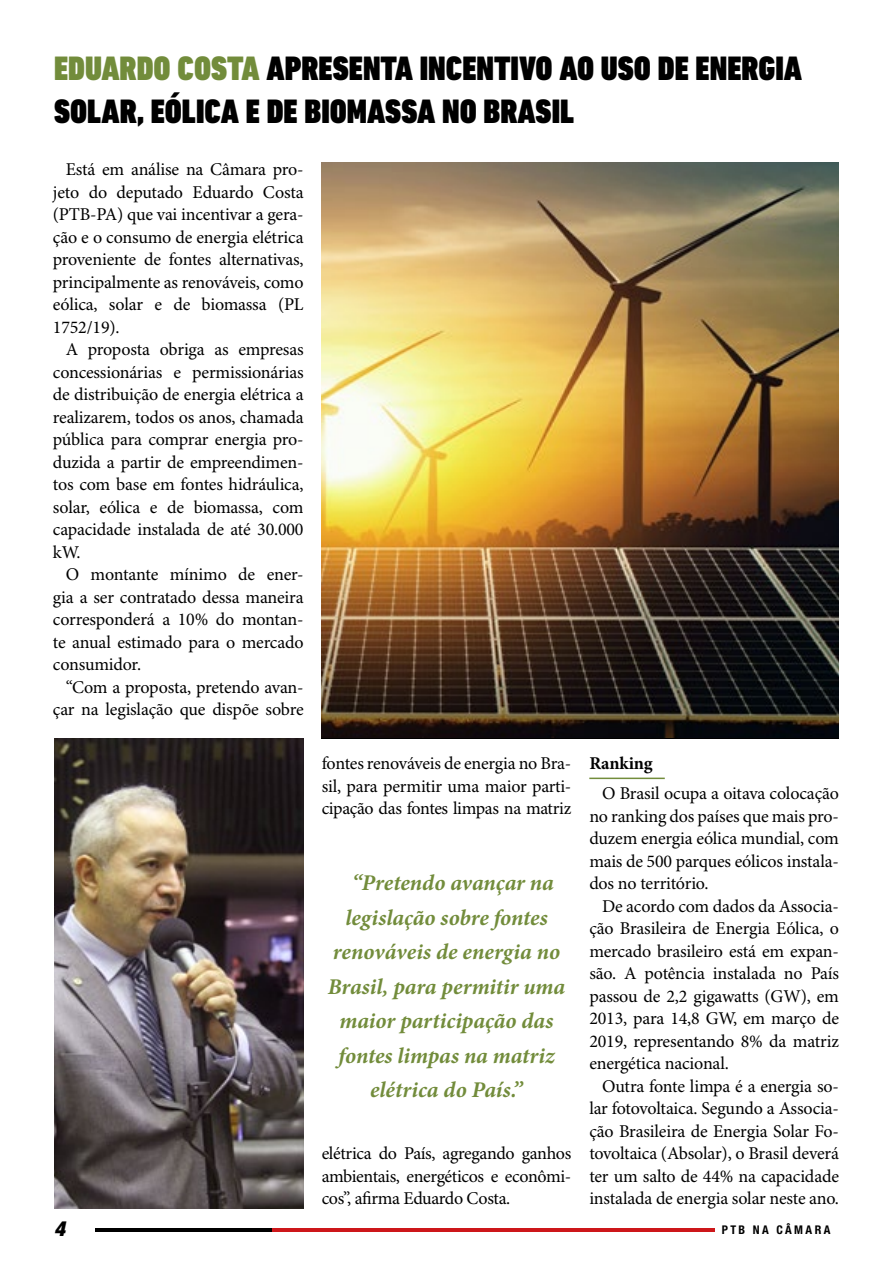
<style>
.page{position:relative;width:893px;height:1263px;background:#fff}
.page>*{position:absolute;margin:0;border:0;box-sizing:border-box;transform-origin:0 0}
.t1{font:900 condensed 34.5px/43.5px "DIN Next LT Pro";color:#000}
.t2{font:italic 700 22.5px/34.5px "Minion Pro";letter-spacing:-.005em;color:#728c3b;text-align:center}
.t3{font:italic 900 condensed 21px "Helvetica Neue LT Std";color:#000}
.t4{font:18px/22.5px "Minion Pro";letter-spacing:-.015em;color:#000;text-align:justify}
.t5{font:700 18px "Minion Pro";letter-spacing:-.005em;color:#000}
.t6{font:700 condensed 12px "Helvetica Neue LT Std";letter-spacing:.2em;color:#000}
.s1{color:#728c3b}
</style>
<div class="page">
<hr style="left:96px;top:1228px;width:442px;height:4px;background:#000">
<hr style="left:272px;top:1228px;width:442px;height:4px;background:#cd171a">
<img style="left:322px;top:162px;width:517px;height:575px">
<img style="left:54px;top:738px;width:250px;height:471px">
<hr style="left:589px;top:778px;width:76px;height:1px;background:#728c3b">
<h1 class="t1" style="left:54px;top:47px;width:750px"><span class="s1">EDUARDO COSTA</span> APRESENTA INCENTIVO AO USO DE ENERGIA<br>SOLAR, EÓLICA E DE BIOMASSA NO BRASIL</h1>
<p class="t4" style="left:53px;top:159px;width:252px;text-indent:13px">Está em análise na Câmara pro&shy;jeto do deputado Eduardo Costa (PTB-PA) que vai incentivar a gera&shy;ção e o consumo de energia elétrica proveniente de fontes alternativas, principalmente as renováveis, como eólica, solar e de biomassa (PL 1752/19).</p>
<p class="t4" style="left:53px;top:339px;width:252px;text-indent:13px">A proposta obriga as empresas concessionárias e permissionárias de distribuição de energia elétrica a realizarem, todos os anos, chamada pública para comprar energia pro&shy;duzida a partir de empreendimen&shy;tos com base em fontes hidráulica, solar, eólica e de biomassa, com capacidade instalada de até 30.000 kW.</p>
<p class="t4" style="left:53px;top:564px;width:252px;text-indent:13px">O montante mínimo de ener&shy;gia a ser contratado dessa maneira corresponderá a 10% do montan&shy;te anual estimado para o mercado consumidor.</p>
<p class="t4" style="left:53px;top:676px;width:252px;text-align:right">“Com a proposta, pretendo avan&shy;çar na legislação que dispõe sobre</p>
<p class="t4" style="left:322px;top:753px;width:251px">fontes renováveis de energia no Bra&shy;sil, para permitir uma maior parti&shy;cipação das fontes limpas na matriz</p>
<p class="t5" style="left:589px;top:751px;width:65px">Ranking</p>
<p class="t4" style="left:589px;top:783px;width:251px;text-indent:13px">O Brasil ocupa a oitava colocação no ranking dos países que mais pro&shy;duzem energia eólica mundial, com mais de 500 parques eólicos instala&shy;dos no território.</p>
<p class="t4" style="left:589px;top:895px;width:251px;text-indent:13px">De acordo com dados da Associa&shy;ção Brasileira de Energia Eólica, o mercado brasileiro está em expan&shy;são. A potência instalada no País passou de 2,2 gigawatts (GW), em 2013, para 14,8 GW, em março de 2019, representando 8% da matriz energética nacional.</p>
<p class="t4" style="left:589px;top:1075px;width:251px;text-indent:13px">Outra fonte limpa é a energia so&shy;lar fotovoltaica. Segundo a Associa&shy;ção Brasileira de Energia Solar Fo&shy;tovoltaica (Absolar), o Brasil deverá ter um salto de 44% na capacidade instalada de energia solar neste ano.</p>
<p class="t2" style="left:328px;top:865px;width:239px">“Pretendo avançar na legislação sobre fontes renováveis de energia no<br>Brasil, para permitir uma maior participação das fontes limpas na matriz elétrica do País.”</p>
<p class="t4" style="left:322px;top:1143px;width:251px">elétrica do País, agregando ganhos ambientais, energéticos e econômi&shy;cos”, afirma Eduardo Costa.</p>
<p class="t3" style="left:54px;top:1215px;width:12px">4</p>
<p class="t6" style="left:722px;top:1222px;width:110px">PTB NA CÂMARA</p>
</div>
